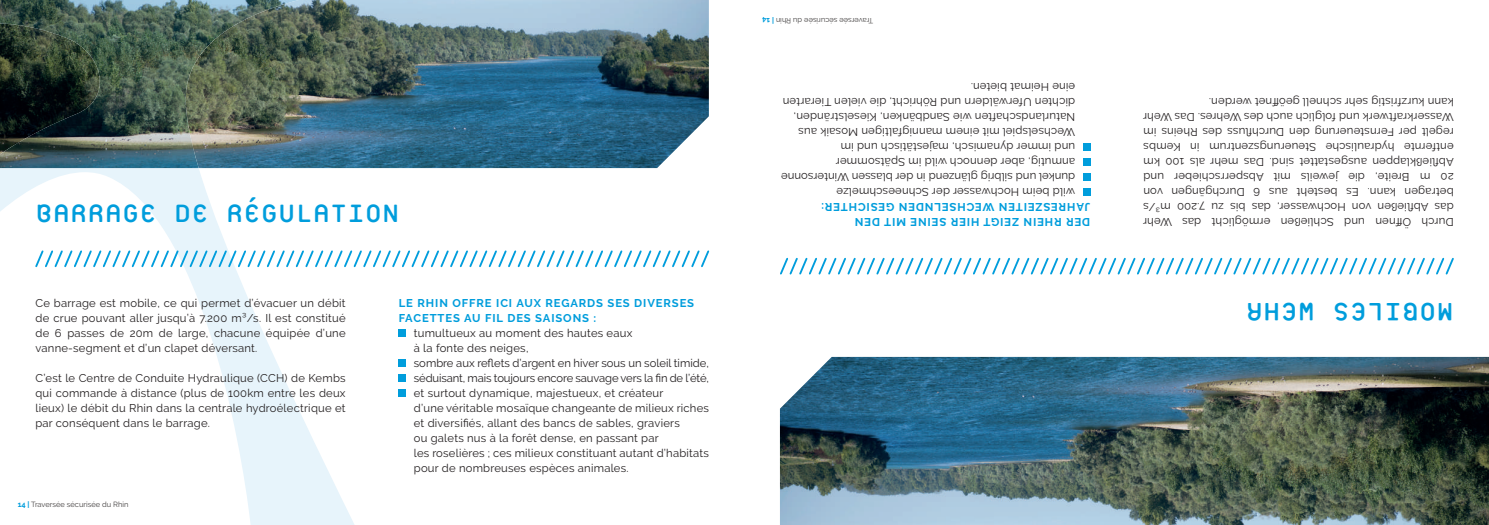
<style>
.page{position:relative;width:1489px;height:525px;background:#fff}
.page>*{position:absolute;margin:0;border:0;box-sizing:border-box;transform-origin:0 0}
.t1{font:37.5px "Platelet OT";color:#009ddc}
.t2{font:11.25px/15px "Raleway";letter-spacing:.02em;color:#231f20;text-align:justify}
.t3{font:700 11.25px/15px "Raleway";letter-spacing:.08em;color:#009ddc}
.t4{font:7.5px "Raleway";color:#444141}
.s1{font-weight:700;color:#009ddc}
</style>
<div class="page">
<img style="left:0;top:0;width:709px;height:168px">
<img style="left:780px;top:357px;width:708px;height:167px">
<svg style="left:0;top:168px;width:354px;height:356px"></svg>
<img style="left:0;top:0;width:299px;height:42px">
<img style="left:49px;top:42px;width:163px;height:84px">
<img style="left:0;top:126px;width:199px;height:42px">
<div style="left:399px;top:329px;width:7px;height:7px;background:#009ddc"></div>
<div style="left:399px;top:359px;width:7px;height:7px;background:#009ddc"></div>
<div style="left:399px;top:374px;width:7px;height:7px;background:#009ddc"></div>
<div style="left:399px;top:389px;width:7px;height:7px;background:#009ddc"></div>
<div style="left:1083px;top:188px;width:7px;height:7px;background:#009ddc"></div>
<div style="left:1083px;top:173px;width:7px;height:7px;background:#009ddc"></div>
<div style="left:1083px;top:158px;width:7px;height:7px;background:#009ddc"></div>
<div style="left:1083px;top:143px;width:7px;height:7px;background:#009ddc"></div>
<svg style="left:34px;top:249px;width:676px;height:19px"></svg>
<svg style="left:780px;top:257px;width:674px;height:18px"></svg>
<h1 class="t1" style="left:35px;top:194px;width:365px">BARRAGE DE RÉGULATION</h1>
<p class="t2" style="left:35px;top:295px;width:312px">Ce barrage est mobile, ce qui permet d’évacuer un débit de crue pouvant aller jusqu’à 7.200 m³/s. Il est constitué de 6 passes de 20m de large, chacune équipée d’une vanne-segment et d’un clapet déversant.</p>
<p class="t2" style="left:35px;top:370px;width:312px">C’est le Centre de Conduite Hydraulique (CCH) de Kembs qui commande à distance (plus de 100km entre les deux lieux) le débit du Rhin dans la centrale hydroélectrique et par conséquent dans le barrage.</p>
<p class="t4" style="left:18px;top:500px;width:112px"><span class="s1">14 |</span> Traversée sécurisée du Rhin</p>
<p class="t3" style="left:399px;top:295px;width:297px">LE RHIN OFFRE ICI AUX REGARDS SES DIVERSES</p>
<p class="t3" style="left:399px;top:310px;width:199px">FACETTES AU FIL DES SAISONS :</p>
<p class="t2" style="left:414px;top:325px;width:297px;text-align:left">tumultueux au moment des hautes eaux<br>à la fonte des neiges,<br>sombre aux reflets d’argent en hiver sous un soleil timide, séduisant, mais toujours encore sauvage vers la fin de l’été, et surtout dynamique, majestueux, et créateur<br>d’une véritable mosaïque changeante de milieux riches et diversifiés, allant des bancs de sables, graviers<br>ou galets nus à la forêt dense, en passant par<br>les roselières ; ces milieux constituant autant d’habitats pour de nombreuses espèces animales.</p>
<p class="t4" style="left:873px;top:25px;width:112px;rotate:-180deg">Traversée sécurisée du Rhin <span class="s1">| 14</span></p>
<p class="t2" style="left:1075px;top:200px;width:295px;text-align:left;rotate:-180deg">wild beim Hochwasser der Schneeschmelze<br>dunkel und silbrig glänzend in der blassen Wintersonne anmutig, aber dennoch wild im Spätsommer<br>und immer dynamisch, majestätisch und im Wechselspiel mit einem mannigfaltigen Mosaik aus Naturlandschaften wie Sandbänken, Kieselstränden, dichten Uferwäldern und Röhricht, die vielen Tierarten eine Heimat bieten.</p>
<p class="t3" style="left:1090px;top:230px;width:270px;rotate:-180deg">DER RHEIN ZEIGT HIER SEINE MIT DEN<br>JAHRESZEITEN WECHSELNDEN GESICHTER:</p>
<p class="t2" style="left:1453px;top:230px;width:312px;rotate:-180deg">Durch Öffnen und Schließen ermöglicht das Wehr das Abfließen von Hochwasser, das bis zu 7.200 m³/s betragen kann. Es besteht aus 6 Durchgängen von 20 m Breite, die jeweils mit Absperrschieber und Abfließklappen ausgestattet sind. Das mehr als 100 km entfernte hydraulische Steuerungszentrum in Kembs regelt per Fernsteuerung den Durchfluss des Rheins im Wasserkraftwerk und folglich auch des Wehres. Das Wehr kann kurzfristig sehr schnell geöffnet werden.</p>
<h1 class="t1" style="left:1453px;top:331px;width:209px;rotate:-180deg">MOBILES WEHR</h1>
</div>
